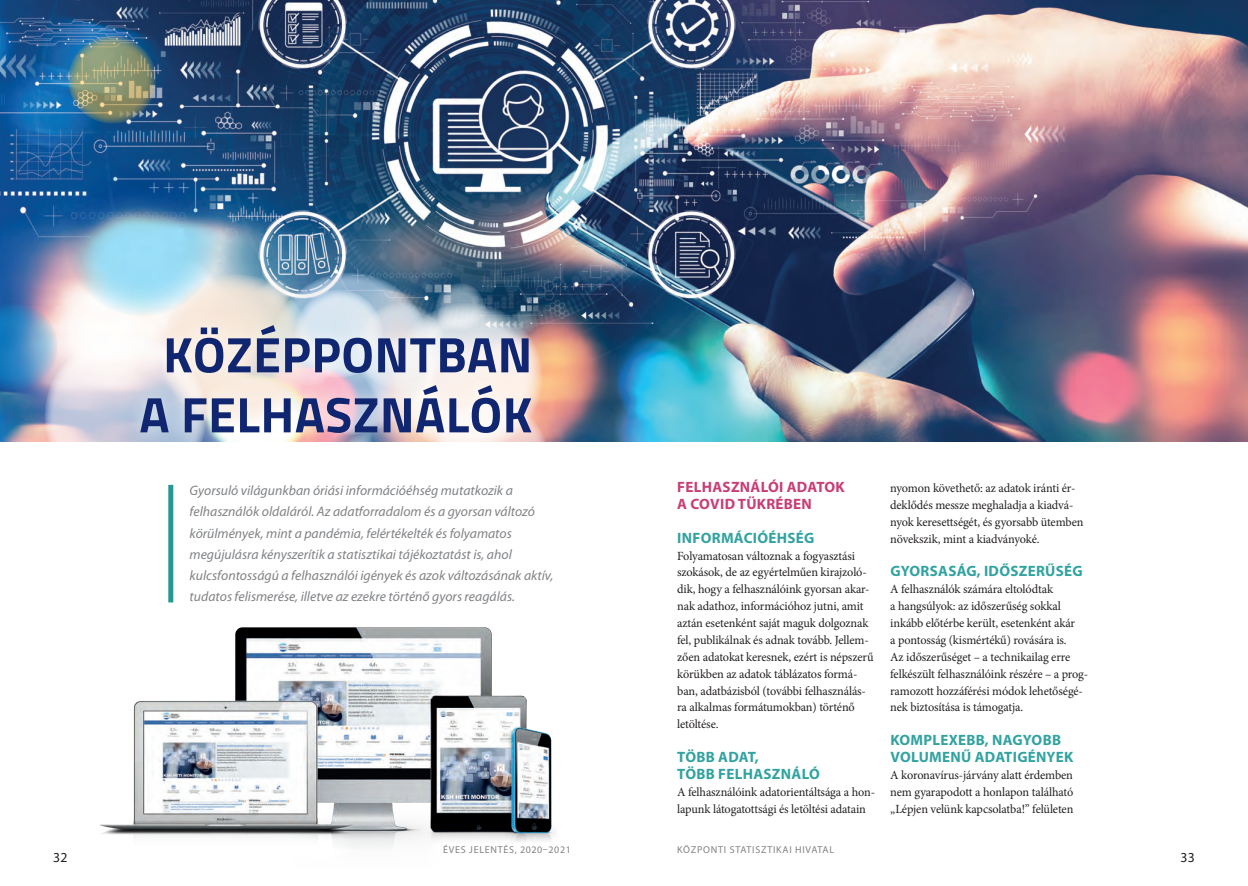
<style>
.page{position:relative;width:1248px;height:886px;background:#fff}
.page>*{position:absolute;margin:0;border:0;box-sizing:border-box;transform-origin:0 0}
.t1{font:700 50px/60px "Titillium";letter-spacing:.01em;color:#112670;text-align:center}
.t2{font:700 15px/16.9px "Myriad Pro";letter-spacing:.02em;color:#32a3a0}
.t3{font:700 15px/16.9px "Myriad Pro";letter-spacing:.02em;color:#c83e76}
.t4{font:italic 13.75px/21.2px "Myriad Pro";color:#808285}
.t5{font:13.75px "Myriad Pro";color:#231f20}
.t6{font:12.5px/16.9px "Minion Pro";letter-spacing:-.01em;color:#231f20}
.t7{font:10px "Myriad Pro";letter-spacing:.075em;color:#808285}
</style>
<div class="page">
<img style="left:0;top:0;width:1247px;height:441px">
<svg style="left:169px;top:256px;width:385px;height:343px"></svg>
<img style="left:100px;top:627px;width:455px;height:220px">
<img style="left:68px;top:35px;width:88px;height:89px;border-radius:50%">
<svg style="left:160px;top:274px;width:153px;height:153px;background:#e1ddd7"></svg>
<svg style="left:392px;top:302px;width:150px;height:151px"></svg>
<svg style="left:0;top:302px;width:58px;height:89px;background:#6594c2"></svg>
<svg style="left:65px;top:161px;width:155px;height:155px;background:#72a7ca"></svg>
<svg style="left:269px;top:273px;width:162px;height:162px;background:#aac2d5"></svg>
<svg style="left:44px;top:335px;width:163px;height:162px"></svg>
<div style="left:168px;top:485px;width:5px;height:117px;background:#279792"></div>
<div style="left:125px;top:311px;width:421px;height:138px;background:#fff;opacity:.75"></div>
<h1 class="t1" style="left:139px;top:322px;width:394px">KÖZÉPPONTBAN<br>A FELHASZNÁLÓK</h1>
<p class="t4" style="left:190px;top:480px;width:365px">Gyorsuló világunkban óriási információéhség mutatkozik a felhasználók oldaláról. Az adatforradalom és a gyorsan változó körülmények, mint a pandémia, felértékelték és folyamatos megújulásra kényszerítik a statisztikai tájékoztatást is, ahol kulcsfontosságú a felhasználói igények és azok változásának aktív, tudatos felismerése, illetve az ezekre történő gyors reagálás.</p>
<p class="t3" style="left:677px;top:478px;width:169px">FELHASZNÁLÓI ADATOK<br>A COVID TÜKRÉBEN</p>
<p class="t2" style="left:677px;top:529px;width:139px">INFORMÁCIÓÉHSÉG</p>
<p class="t6" style="left:677px;top:547px;width:198px">Folyamatosan változnak a fogyasztási szokások, de az egyértelműen kirajzoló&shy;dik, hogy a felhasználóink gyorsan akar&shy;nak adathoz, információhoz jutni, amit aztán esetenként saját maguk dolgoznak fel, publikálnak és adnak tovább. Jellem&shy;zően adatokat keresnek, ezért is népszerű körükben az adatok táblázatos formá&shy;ban, adatbázisból (további felhasználás&shy;ra alkalmas formátumokban) történő letöltése.</p>
<p class="t2" style="left:677px;top:748px;width:144px">TÖBB ADAT,<br>TÖBB FELHASZNÁLÓ</p>
<p class="t6" style="left:677px;top:783px;width:199px">A felhasználóink adatorientáltsága a hon&shy;lapunk látogatottsági és letöltési adatain</p>
<p class="t6" style="left:890px;top:480px;width:195px">nyomon követhető: az adatok iránti ér&shy;deklődés messze meghaladja a kiadvá&shy;nyok keresettségét, és gyorsabb ütemben növekszik, mint a kiadványoké.</p>
<p class="t2" style="left:890px;top:562px;width:194px">GYORSASÁG, IDŐSZERŰSÉG</p>
<p class="t6" style="left:890px;top:581px;width:199px">A felhasználók számára eltolódtak<br>a hangsúlyok: az időszerűség sokkal inkább előtérbe került, esetenként akár<br>a pontosság (kismértékű) rovására is.<br>Az időszerűséget – a technikailag erre felkészült felhasználóink részére – a prog&shy;ramozott hozzáférési módok lehetőségé&shy;nek biztosítása is támogatja.</p>
<p class="t2" style="left:890px;top:731px;width:184px">KOMPLEXEBB, NAGYOBB<br>VOLUMENŰ ADATIGÉNYEK</p>
<p class="t6" style="left:890px;top:766px;width:185px;text-align:justify">A koronavírus-járvány alatt érdemben nem gyarapodott a honlapon található „Lépjen velünk kapcsolatba!” felületen</p>
<p class="t7" style="left:443px;top:844px;width:129px">ÉVES JELENTÉS, 2020–2021</p>
<p class="t7" style="left:677px;top:844px;width:158px">KÖZPONTI STATISZTIKAI HIVATAL</p>
<p class="t5" style="left:53px;top:849px;width:16px">32</p>
<p class="t5" style="left:1180px;top:849px;width:16px">33</p>
</div>
